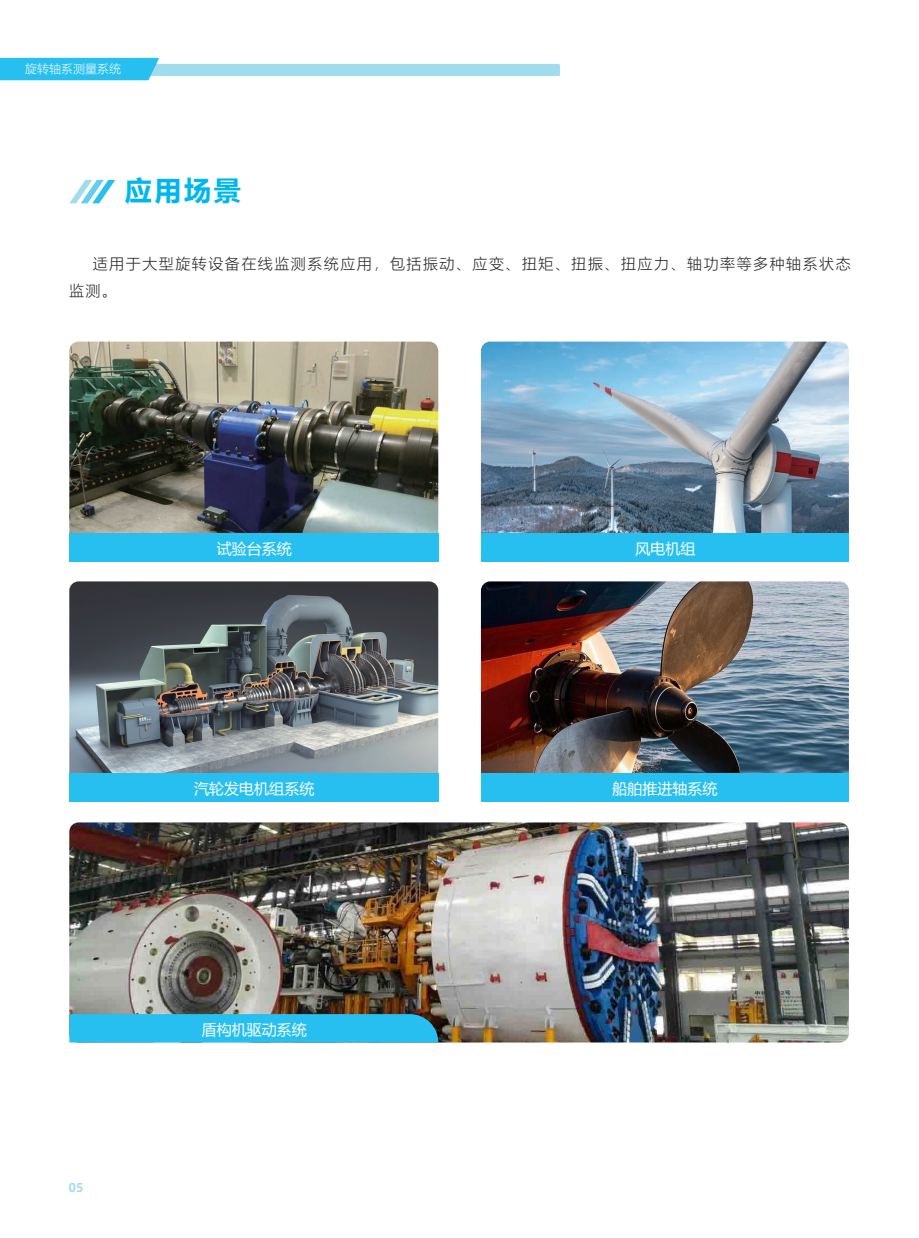
<style>
.page{position:relative;width:919px;height:1238px;background:#fff}
.page>*{position:absolute;margin:0;border:0;box-sizing:border-box;transform-origin:0 0}
.t1{font:700 27px "Microsoft Ya Hei";color:#00b6ef}
.t2{font:300 15px/27px "Microsoft Ya Hei";letter-spacing:.1em;color:#231f20}
.t3{font:15px "Microsoft Ya Hei";color:#fff}
.t4{font:300 12px "Microsoft Ya Hei";color:#fff}
.t5{font:700 12px "Microsoft Ya Hei";color:#a1dcee}
</style>
<div class="page">
<img style="left:69px;top:822px;width:779px;height:220px">
<img style="left:481px;top:341px;width:367px;height:192px">
<img style="left:69px;top:341px;width:369px;height:192px">
<div style="left:69px;top:533px;width:369px;height:29px;background:#26bff0"></div>
<svg style="left:69px;top:180px;width:46px;height:23px"></svg>
<svg style="left:0;top:58px;width:560px;height:22px"></svg>
<div style="left:481px;top:533px;width:367px;height:29px;background:#26bff0"></div>
<img style="left:69px;top:581px;width:369px;height:192px">
<div style="left:69px;top:773px;width:369px;height:28px;background:#26bff0"></div>
<div style="left:69px;top:1014px;width:369px;height:28px;background:#26bff0"></div>
<img style="left:481px;top:581px;width:367px;height:192px">
<div style="left:481px;top:773px;width:367px;height:28px;background:#26bff0"></div>
<p class="t4" style="left:25px;top:60px;width:97px">旋转轴系测量系统</p>
<h1 class="t1" style="left:125px;top:171px;width:118px">应用场景</h1>
<p class="t2" style="left:69px;top:249px;width:783px;text-indent:24px">适用于大型旋转设备在线监测系统应用，包括振动、应变、扭矩、扭振、扭应力、轴功率等多种轴系状态监测。</p>
<p class="t3" style="left:217px;top:538px;width:76px">试验台系统</p>
<p class="t3" style="left:635px;top:538px;width:61px">风电机组</p>
<p class="t5" style="left:69px;top:1179px;width:16px">05</p>
<p class="t3" style="left:194px;top:778px;width:121px">汽轮发电机组系统</p>
<p class="t3" style="left:202px;top:1019px;width:106px">盾构机驱动系统</p>
<p class="t3" style="left:612px;top:778px;width:106px">船舶推进轴系统</p>
</div>
